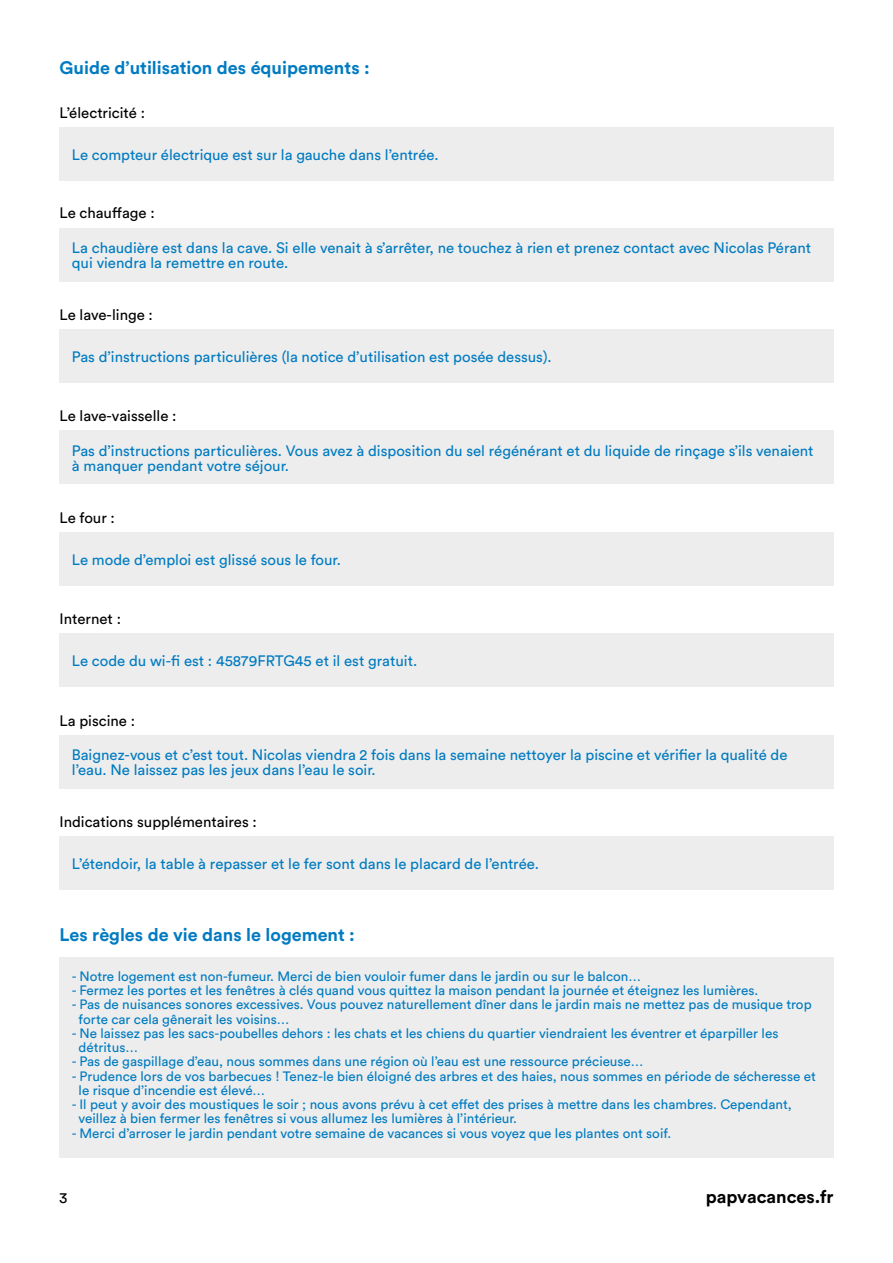
<style>
.page{position:relative;width:893px;height:1263px;background:#fff}
.page>*{position:absolute;margin:0;border:0;box-sizing:border-box;transform-origin:0 0}
.t1{font:700 18px "Circular Std";color:#007bc1}
.t2{font:700 18px "Circular Std";color:#000}
.t3{font:15px/15px "Circular Std";color:#007bc1}
.t4{font:15px "Circular Std";color:#000}
.t5{font:13.5px/14.2px "Circular Std";color:#007bc1}
</style>
<div class="page">
<div style="left:59px;top:127px;width:775px;height:54px;background:#ededed"></div>
<div style="left:59px;top:228px;width:775px;height:53px;background:#ededed"></div>
<div style="left:59px;top:329px;width:775px;height:54px;background:#ededed"></div>
<div style="left:59px;top:430px;width:775px;height:54px;background:#ededed"></div>
<div style="left:59px;top:532px;width:775px;height:54px;background:#ededed"></div>
<div style="left:59px;top:633px;width:775px;height:54px;background:#ededed"></div>
<div style="left:59px;top:735px;width:775px;height:54px;background:#ededed"></div>
<div style="left:59px;top:836px;width:775px;height:54px;background:#ededed"></div>
<div style="left:59px;top:957px;width:775px;height:201px;background:#ededed"></div>
<h1 class="t1" style="left:60px;top:56px;width:312px">Guide d’utilisation des équipements :</h1>
<p class="t4" style="left:60px;top:104px;width:87px">L’électricité :</p>
<p class="t3" style="left:72px;top:147px;width:368px">Le compteur électrique est sur la gauche dans l’entrée.</p>
<p class="t4" style="left:60px;top:204px;width:97px">Le chauffage :</p>
<p class="t3" style="left:72px;top:240px;width:741px">La chaudière est dans la cave. Si elle venait à s’arrêter, ne touchez à rien et prenez contact avec Nicolas Pérant qui viendra la remettre en route.</p>
<p class="t4" style="left:60px;top:305px;width:95px">Le lave-linge :</p>
<p class="t3" style="left:72px;top:349px;width:481px">Pas d’instructions particulières (la notice d’utilisation est posée dessus).</p>
<p class="t4" style="left:60px;top:407px;width:119px">Le lave-vaisselle :</p>
<p class="t3" style="left:72px;top:443px;width:743px">Pas d’instructions particulières. Vous avez à disposition du sel régénérant et du liquide de rinçage s’ils venaient à manquer pendant votre séjour.</p>
<p class="t4" style="left:60px;top:508px;width:57px">Le four :</p>
<p class="t3" style="left:72px;top:552px;width:270px">Le mode d’emploi est glissé sous le four.</p>
<p class="t4" style="left:60px;top:610px;width:63px">Internet :</p>
<p class="t3" style="left:72px;top:653px;width:347px">Le code du wi-fi est : 45879FRTG45 et il est gratuit.</p>
<p class="t4" style="left:60px;top:711px;width:77px">La piscine :</p>
<p class="t3" style="left:72px;top:747px;width:717px">Baignez-vous et c’est tout. Nicolas viendra 2 fois dans la semaine nettoyer la piscine et vérifier la qualité de l’eau. Ne laissez pas les jeux dans l’eau le soir.</p>
<p class="t4" style="left:60px;top:813px;width:199px">Indications supplémentaires :</p>
<p class="t3" style="left:72px;top:856px;width:469px">L’étendoir, la table à repasser et le fer sont dans le placard de l’entrée.</p>
<h1 class="t1" style="left:60px;top:923px;width:297px">Les règles de vie dans le logement :</h1>
<p class="t5" style="left:72px;top:969px;width:571px">- Notre logement est non-fumeur. Merci de bien vouloir fumer dans le jardin ou sur le balcon…</p>
<p class="t5" style="left:72px;top:983px;width:688px">- Fermez les portes et les fenêtres à clés quand vous quittez la maison pendant la journée et éteignez les lumières.</p>
<p class="t5" style="left:79px;top:997px;width:734px;text-indent:-7px">- Pas de nuisances sonores excessives. Vous pouvez naturellement dîner dans le jardin mais ne mettez pas de musique trop forte car cela gênerait les voisins…</p>
<p class="t5" style="left:79px;top:1026px;width:701px;text-indent:-7px">- Ne laissez pas les sacs-poubelles dehors : les chats et les chiens du quartier viendraient les éventrer et éparpiller les détritus…</p>
<p class="t5" style="left:72px;top:1054px;width:573px">- Pas de gaspillage d’eau, nous sommes dans une région où l’eau est une ressource précieuse…</p>
<p class="t5" style="left:79px;top:1068px;width:739px;text-indent:-7px">- Prudence lors de vos barbecues ! Tenez-le bien éloigné des arbres et des haies, nous sommes en période de sécheresse et le risque d’incendie est élevé…</p>
<p class="t5" style="left:79px;top:1097px;width:715px;text-indent:-7px">- Il peut y avoir des moustiques le soir ; nous avons prévu à cet effet des prises à mettre dans les chambres. Cependant, veillez à bien fermer les fenêtres si vous allumez les lumières à l’intérieur.</p>
<p class="t5" style="left:72px;top:1125px;width:601px">- Merci d’arroser le jardin pendant votre semaine de vacances si vous voyez que les plantes ont soif.</p>
<p class="t4" style="left:59px;top:1189px;width:10px">3</p>
<h1 class="t2" style="left:706px;top:1185px;width:129px">papvacances.fr</h1>
</div>
